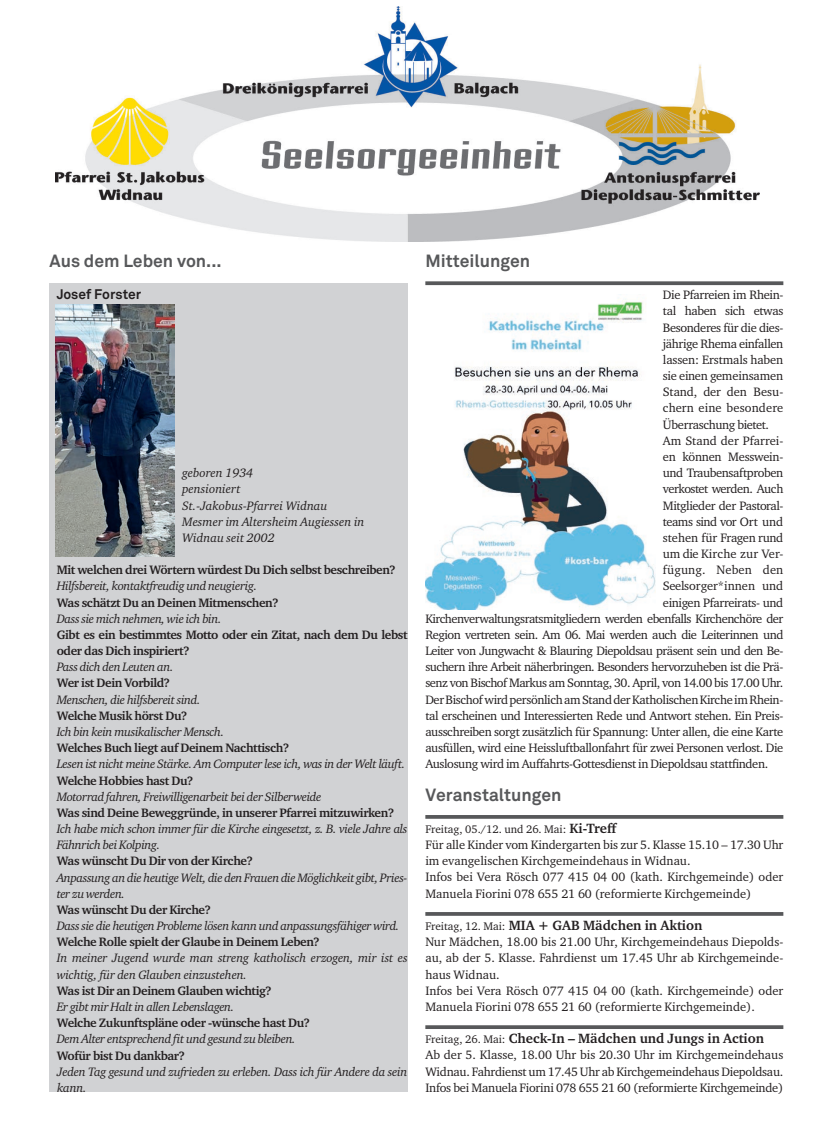
<style>
.page{position:relative;width:833px;height:1134px;background:#fff}
.page>*{position:absolute;margin:0;border:0;box-sizing:border-box;transform-origin:0 0}
.t1{font:700 17.5px "Akkurat";color:#57585a}
.t2{font:700 13.75px "Charter ITC Std";color:#231f20}
.t3{font:700 13.75px "Akkurat";color:#231f20}
.t4{font:12.5px/16.1px "Charter ITC Std";letter-spacing:-.01em;color:#231f20;text-align:justify}
.t5{font:italic 12.5px/16.1px "Charter ITC Std";letter-spacing:-.03em;color:#231f20}
.t6{font:700 12.5px/16.1px "Charter ITC Std";letter-spacing:-.03em;color:#231f20}
.t7{font:12.5px "Charter ITC Std";letter-spacing:-.03em;color:#231f20}
.t8{font:italic 12.5px "Charter ITC Std";color:#231f20}
.t9{font:italic 12.5px/16.1px "Charter ITC Std";letter-spacing:-.01em;color:#231f20}
.t10{font:12.5px "Charter ITC Std";letter-spacing:.01em;color:#231f20}
.t11{font:12.5px "Charter ITC Std";letter-spacing:-.045em;color:#231f20}
.t12{font:12.5px "Charter ITC Std";letter-spacing:-.04em;color:#231f20}
.t13{font:11.25px "Charter ITC Std";color:#231f20}
.s1{font-weight:700;font-size:13.75px}
.s2{font-weight:400;font-size:11.25px}
</style>
<div class="page">
<div style="left:50px;top:283px;width:357px;height:808px;background:#d1d2d4"></div>
<img style="left:56px;top:7px;width:703px;height:234px">
<svg style="left:425px;top:281px;width:358px;height:4px"></svg>
<svg style="left:425px;top:815px;width:358px;height:4px"></svg>
<svg style="left:425px;top:912px;width:358px;height:4px"></svg>
<svg style="left:425px;top:1025px;width:358px;height:4px"></svg>
<img style="left:56px;top:305px;width:119px;height:252px">
<img style="left:425px;top:299px;width:231px;height:310px">
<p class="t1" style="left:50px;top:250px;width:174px">Aus dem Leben von...</p>
<p class="t3" style="left:57px;top:286px;width:86px">Josef Forster</p>
<p class="t8" style="left:182px;top:465px;width:73px">geboren 1934</p>
<p class="t8" style="left:182px;top:481px;width:60px">pensioniert</p>
<p class="t8" style="left:182px;top:498px;width:147px">St.-Jakobus-Pfarrei Widnau</p>
<p class="t8" style="left:182px;top:514px;width:184px">Mesmer im Altersheim Augiessen in</p>
<p class="t8" style="left:182px;top:530px;width:94px">Widnau seit 2002</p>
<p class="t6" style="left:57px;top:562px;width:340px">Mit welchen drei Wörtern würdest Du Dich selbst beschreiben?</p>
<p class="t5" style="left:57px;top:578px;width:202px">Hilfsbereit, kontaktfreudig und neugierig.</p>
<p class="t6" style="left:57px;top:594px;width:223px">Was schätzt Du an Deinen Mitmenschen?</p>
<p class="t5" style="left:57px;top:610px;width:166px">Dass sie mich nehmen, wie ich bin.</p>
<p class="t6" style="left:57px;top:626px;width:352px">Gibt es ein bestimmtes Motto oder ein Zitat, nach dem Du lebst oder das Dich inspiriert?</p>
<p class="t5" style="left:57px;top:659px;width:118px">Pass dich den Leuten an.</p>
<p class="t6" style="left:57px;top:675px;width:115px">Wer ist Dein Vorbild?</p>
<p class="t5" style="left:57px;top:691px;width:145px">Menschen, die hilfsbereit sind.</p>
<p class="t6" style="left:57px;top:707px;width:132px">Welche Musik hörst Du?</p>
<p class="t5" style="left:57px;top:723px;width:169px">Ich bin kein musikalischer Mensch.</p>
<p class="t6" style="left:57px;top:740px;width:234px">Welches Buch liegt auf Deinem Nachttisch?</p>
<p class="t5" style="left:57px;top:756px;width:350px">Lesen ist nicht meine Stärke. Am Computer lese ich, was in der Welt läuft.</p>
<p class="t6" style="left:57px;top:772px;width:138px">Welche Hobbies hast Du?</p>
<p class="t5" style="left:57px;top:788px;width:266px">Motorrad fahren, Freiwilligenarbeit bei der Silberweide</p>
<p class="t6" style="left:57px;top:804px;width:339px">Was sind Deine Beweggründe, in unserer Pfarrei mitzuwirken?</p>
<p class="t5" style="left:57px;top:820px;width:352px">Ich habe mich schon immer für die Kirche eingesetzt, z. B. viele Jahre als<br>Fähnrich bei Kolping.</p>
<p class="t6" style="left:57px;top:853px;width:198px">Was wünscht Du Dir von der Kirche?</p>
<p class="t5" style="left:57px;top:869px;width:352px">Anpassung an die heutige Welt, die den Frauen die Möglichkeit gibt, Pries&shy;ter zu werden.</p>
<p class="t6" style="left:57px;top:901px;width:156px">Was wünscht Du der Kirche?</p>
<p class="t5" style="left:57px;top:918px;width:344px">Dass sie die heutigen Probleme lösen kann und anpassungsfähiger wird.</p>
<p class="t6" style="left:57px;top:934px;width:264px">Welche Rolle spielt der Glaube in Deinem Leben?</p>
<p class="t9" style="left:57px;top:950px;width:352px">In meiner Jugend wurde man streng katholisch erzogen, mir ist es wichtig, für den Glauben einzustehen.</p>
<p class="t6" style="left:57px;top:982px;width:216px">Was ist Dir an Deinem Glauben wichtig?</p>
<p class="t5" style="left:57px;top:998px;width:179px">Er gibt mir Halt in allen Lebenslagen.</p>
<p class="t6" style="left:57px;top:1015px;width:255px">Welche Zukunftspläne oder -wünsche hast Du?</p>
<p class="t5" style="left:57px;top:1031px;width:240px">Dem Alter entsprechend fit und gesund zu bleiben.</p>
<p class="t6" style="left:57px;top:1047px;width:130px">Wofür bist Du dankbar?</p>
<p class="t5" style="left:57px;top:1063px;width:352px">Jeden Tag gesund und zufrieden zu erleben. Dass ich für Andere da sein kann.</p>
<p class="t1" style="left:425px;top:250px;width:106px">Mitteilungen</p>
<p class="t7" style="left:663px;top:287px;width:122px">Die Pfarreien im Rhein-</p>
<p class="t7" style="left:663px;top:303px;width:122px">tal haben sich etwas</p>
<p class="t7" style="left:663px;top:320px;width:122px">Besonderes für die dies-</p>
<p class="t7" style="left:663px;top:336px;width:122px">jährige Rhema einfallen</p>
<p class="t4" style="left:663px;top:351px;width:122px">lassen: Erstmals haben</p>
<p class="t4" style="left:663px;top:368px;width:122px">sie einen gemeinsamen</p>
<p class="t4" style="left:663px;top:384px;width:122px">Stand, der den Besu-</p>
<p class="t10" style="left:663px;top:400px;width:122px">chern eine besondere</p>
<p class="t7" style="left:663px;top:417px;width:108px">Überraschung bietet.</p>
<p class="t4" style="left:663px;top:432px;width:122px">Am Stand der Pfarrei-</p>
<p class="t4" style="left:663px;top:448px;width:122px">en können Messwein-</p>
<p class="t7" style="left:663px;top:465px;width:122px">und Traubensaftproben</p>
<p class="t11" style="left:663px;top:481px;width:122px">verkostet werden. Auch</p>
<p class="t7" style="left:663px;top:497px;width:122px">Mitglieder der Pastoral-</p>
<p class="t12" style="left:663px;top:514px;width:122px">teams sind vor Ort und</p>
<p class="t4" style="left:663px;top:529px;width:122px">stehen für Fragen rund</p>
<p class="t10" style="left:663px;top:546px;width:122px">um die Kirche zur Ver-</p>
<p class="t10" style="left:663px;top:562px;width:122px">fügung. Neben den</p>
<p class="t4" style="left:663px;top:578px;width:122px">Seelsorger*innen und</p>
<p class="t7" style="left:663px;top:594px;width:122px">einigen Pfarreirats- und</p>
<p class="t4" style="left:425px;top:610px;width:359px">Kirchenverwaltungsratsmitgliedern werden ebenfalls Kirchenchöre der Region vertreten sein. Am 06. Mai werden auch die Leiterinnen und Leiter von Jungwacht &amp; Blauring Diepoldsau präsent sein und den Be&shy;suchern ihre Arbeit näherbringen. Besonders hervorzuheben ist die Prä&shy;senz von Bischof Markus am Sonntag, 30. April, von 14.00 bis 17.00 Uhr.</p>
<p class="t4" style="left:425px;top:691px;width:359px">Der Bischof wird persönlich am Stand der Katholischen Kirche im Rhein&shy;tal erscheinen und Interessierten Rede und Antwort stehen. Ein Preis&shy;ausschreiben sorgt zusätzlich für Spannung: Unter allen, die eine Karte ausfüllen, wird eine Heissluftballonfahrt für zwei Personen verlost. Die Auslosung wird im Auffahrts-Gottesdienst in Diepoldsau stattfinden.</p>
<p class="t1" style="left:425px;top:783px;width:138px">Veranstaltungen</p>
<p class="t13" style="left:425px;top:822px;width:193px">Freitag, 05./12. und 26. Mai: <span class="s1">Ki-Treff</span></p>
<p class="t4" style="left:425px;top:836px;width:359px">Für alle Kinder vom Kindergarten bis zur 5. Klasse 15.10 – 17.30 Uhr</p>
<p class="t4" style="left:425px;top:853px;width:267px">im evangelischen Kirchgemeindehaus in Widnau.</p>
<p class="t4" style="left:425px;top:869px;width:359px">Infos bei Vera Rösch 077 415 04 00 (kath. Kirchgemeinde) oder<br>Manuela Fiorini 078 655 21 60 (reformierte Kirchgemeinde)</p>
<p class="t2" style="left:425px;top:917px;width:278px"><span class="s2">Freitag, 12. Mai:</span> MIA + GAB Mädchen in Aktion</p>
<p class="t4" style="left:425px;top:934px;width:359px">Nur Mädchen, 18.00 bis 21.00 Uhr, Kirchgemeindehaus Diepolds&shy;au, ab der 5. Klasse. Fahrdienst um 17.45 Uhr ab Kirchgemeinde&shy;haus Widnau.</p>
<p class="t4" style="left:425px;top:982px;width:359px">Infos bei Vera Rösch 077 415 04 00 (kath. Kirchgemeinde) oder<br>Manuela Fiorini 078 655 21 60 (reformierte Kirchgemeinde).</p>
<p class="t2" style="left:425px;top:1030px;width:340px"><span class="s2">Freitag, 26. Mai:</span> Check-In – Mädchen und Jungs in Action</p>
<p class="t4" style="left:425px;top:1047px;width:359px">Ab der 5. Klasse, 18.00 Uhr bis 20.30 Uhr im Kirchgemeindehaus<br>Widnau. Fahrdienst um 17.45 Uhr ab Kirchgemeindehaus Diepoldsau.</p>
<p class="t4" style="left:425px;top:1079px;width:359px">Infos bei Manuela Fiorini 078 655 21 60 (reformierte Kirchgemeinde)</p>
</div>
